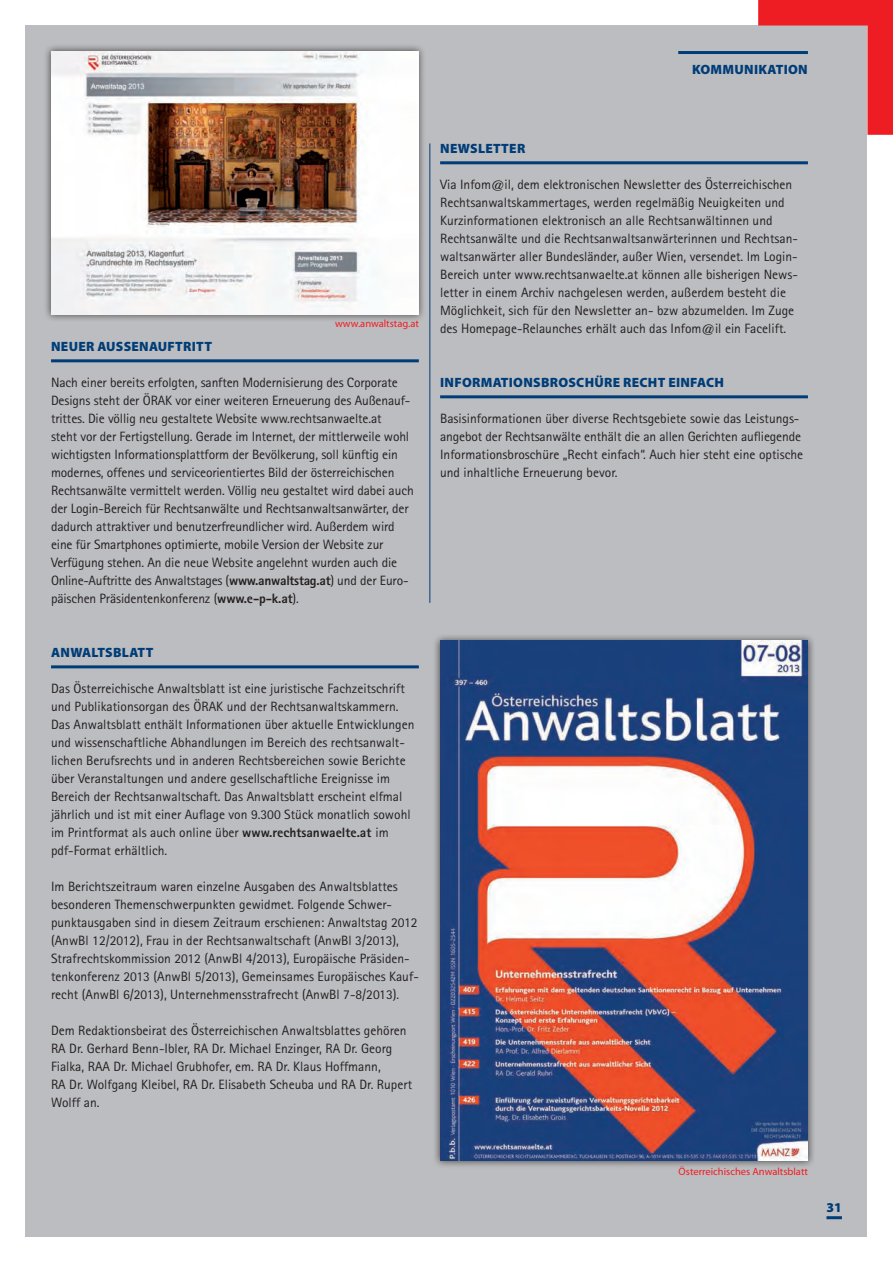
<style>
.page{position:relative;width:893px;height:1263px;background:#fff}
.page>*{position:absolute;margin:0;border:0;box-sizing:border-box;transform-origin:0 0}
.t1{font:13.5px/18px "Rotis Sans Serif";color:#231f20}
.t2{font:900 13.5px "Myriad Pro";letter-spacing:.02em;color:#003d78}
.t3{font:10.5px "Myriad Pro";color:#ee1d23}
.s1{font-weight:800}
</style>
<div class="page">
<div style="left:26px;top:26px;width:841px;height:1211px;background:#bcbdc0"></div>
<svg style="left:758px;top:0;width:135px;height:135px"></svg>
<hr style="left:826px;top:1216px;width:16px;height:3px;background:#003d78">
<hr style="left:678px;top:51px;width:130px;height:3px;background:#003d78">
<hr style="left:51px;top:359px;width:368px;height:3px;background:#003d78">
<hr style="left:440px;top:161px;width:368px;height:3px;background:#003d78">
<hr style="left:440px;top:395px;width:368px;height:3px;background:#003d78">
<hr style="left:429px;top:143px;width:1px;height:460px;background:#003d78">
<div style="left:432px;top:633px;width:383px;height:535px;background:#231f20;opacity:.75"></div>
<img style="left:440px;top:641px;width:368px;height:520px">
<div style="left:43px;top:43px;width:384px;height:279px;background:#231f20;opacity:.75"></div>
<img style="left:51px;top:51px;width:368px;height:264px">
<hr style="left:51px;top:665px;width:368px;height:3px;background:#003d78">
<p class="t2" style="left:692px;top:60px;width:117px">KOMMUNIKATION</p>
<p class="t3" style="left:335px;top:317px;width:85px">www.anwaltstag.at</p>
<p class="t2" style="left:51px;top:337px;width:150px">NEUER AUSSENAUFTRITT</p>
<p class="t1" style="left:51px;top:373px;width:364px">Nach einer bereits erfolgten, sanften Modernisierung des Corporate Designs steht der ÖRAK vor einer weiteren Erneuerung des Außenauf&shy;trittes. Die völlig neu gestaltete Website www.rechtsanwaelte.at<br>steht vor der Fertigstellung. Gerade im Internet, der mittlerweile wohl wichtigsten Informationsplattform der Bevölkerung, soll künftig ein modernes, offenes und serviceorientiertes Bild der österreichischen Rechtsanwälte vermittelt werden. Völlig neu gestaltet wird dabei auch der Login-Bereich für Rechtsanwälte und Rechtsanwaltsanwärter, der dadurch attraktiver und benutzerfreundlicher wird. Außerdem wird eine für Smartphones optimierte, mobile Version der Website zur Verfügung stehen. An die neue Website angelehnt wurden auch die Online-Auftritte des Anwaltstages (<span class="s1">www.anwaltstag.at</span>) und der Euro&shy;päischen Präsidentenkonferenz (<span class="s1">www.e-p-k.at</span>).</p>
<p class="t2" style="left:51px;top:643px;width:96px">ANWALTSBLATT</p>
<p class="t1" style="left:51px;top:679px;width:365px">Das Österreichische Anwaltsblatt ist eine juristische Fachzeitschrift und Publikationsorgan des ÖRAK und der Rechtsanwaltskammern.<br>Das Anwaltsblatt enthält Informationen über aktuelle Entwicklungen und wissenschaftliche Abhandlungen im Bereich des rechtsanwalt&shy;lichen Berufsrechts und in anderen Rechtsbereichen sowie Berichte über Veranstaltungen und andere gesellschaftliche Ereignisse im Bereich der Rechtsanwaltschaft. Das Anwaltsblatt erscheint elfmal jährlich und ist mit einer Auflage von 9.300 Stück monatlich sowohl im Printformat als auch online über <span class="s1">www.rechtsanwaelte.at</span> im pdf-Format erhältlich.</p>
<p class="t1" style="left:51px;top:877px;width:369px">Im Berichtszeitraum waren einzelne Ausgaben des Anwaltsblattes besonderen Themenschwerpunkten gewidmet. Folgende Schwer&shy;punktausgaben sind in diesem Zeitraum erschienen: Anwaltstag 2012 (AnwBl 12/2012), Frau in der Rechtsanwaltschaft (AnwBl 3/2013), Strafrechtskommission 2012 (AnwBl 4/2013), Europäische Präsiden&shy;tenkonferenz 2013 (AnwBl 5/2013), Gemeinsames Europäisches Kauf&shy;recht (AnwBl 6/2013), Unternehmensstrafrecht (AnwBl 7-8/2013).</p>
<p class="t1" style="left:51px;top:1021px;width:363px">Dem Redaktionsbeirat des Österreichischen Anwaltsblattes gehören RA Dr. Gerhard Benn-Ibler, RA Dr. Michael Enzinger, RA Dr. Georg Fialka, RAA Dr. Michael Grubhofer, em. RA Dr. Klaus Hoffmann,<br>RA Dr. Wolfgang Kleibel, RA Dr. Elisabeth Scheuba und RA Dr. Rupert Wolff an.</p>
<p class="t2" style="left:440px;top:139px;width:87px">NEWSLETTER</p>
<p class="t1" style="left:440px;top:175px;width:359px">Via Infom@il, dem elektronischen Newsletter des Österreichischen Rechtsanwaltskammertages, werden regelmäßig Neuigkeiten und Kurzinformationen elektronisch an alle Rechtsanwältinnen und Rechtsanwälte und die Rechtsanwaltsanwärterinnen und Rechtsan&shy;waltsanwärter aller Bundesländer, außer Wien, versendet. Im Login-Bereich unter www.rechtsanwaelte.at können alle bisherigen News&shy;letter in einem Archiv nachgelesen werden, außerdem besteht die Möglichkeit, sich für den Newsletter an- bzw abzumelden. Im Zuge des Homepage-Relaunches erhält auch das Infom@il ein Facelift.</p>
<p class="t2" style="left:440px;top:373px;width:285px">INFORMATIONSBROSCHÜRE RECHT EINFACH</p>
<p class="t1" style="left:440px;top:409px;width:365px">Basisinformationen über diverse Rechtsgebiete sowie das Leistungs&shy;angebot der Rechtsanwälte enthält die an allen Gerichten aufliegende Informationsbroschüre „Recht einfach“. Auch hier steht eine optische und inhaltliche Erneuerung bevor.</p>
<p class="t3" style="left:679px;top:1165px;width:131px">Österreichisches Anwaltsblatt</p>
<p class="t2" style="left:826px;top:1198px;width:17px">31</p>
</div>
